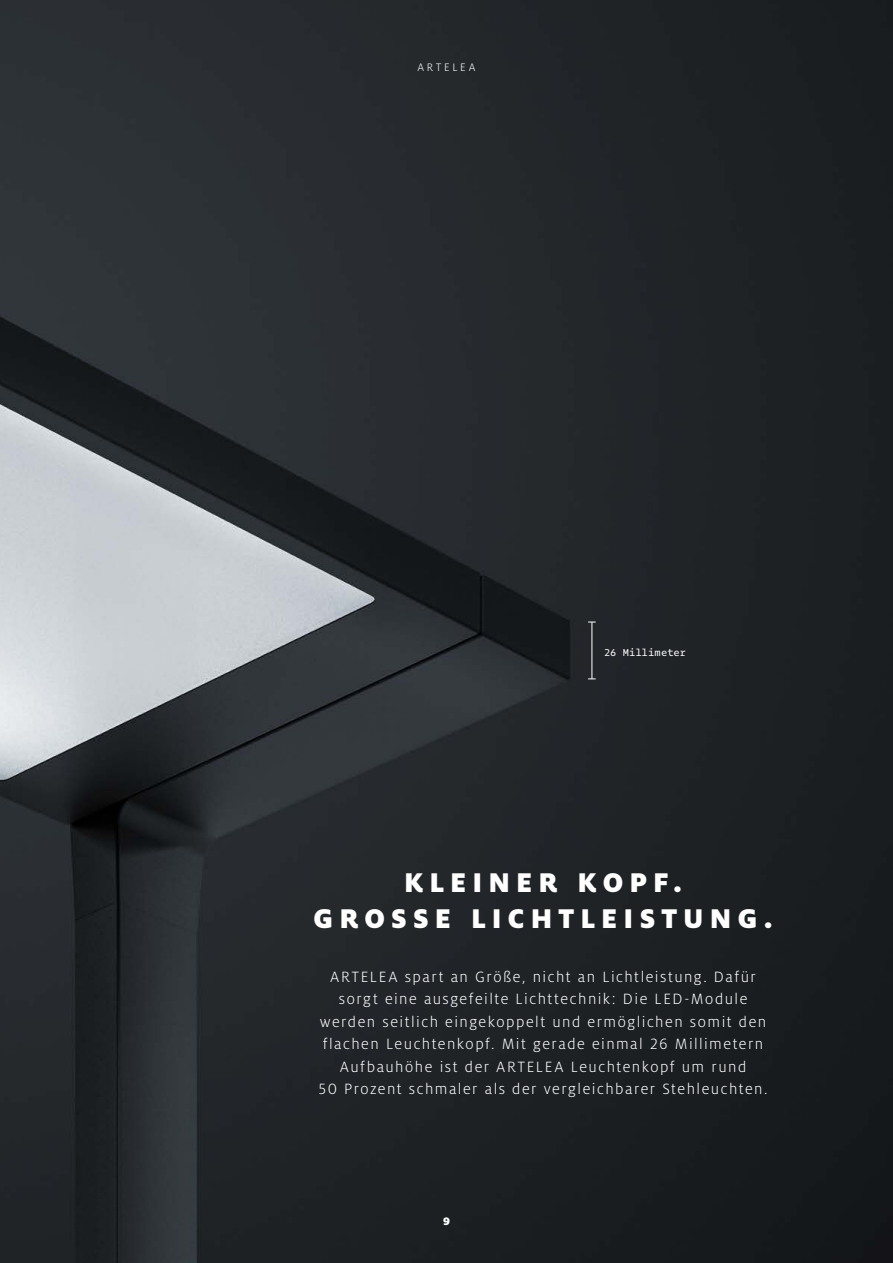
<style>
.page{position:relative;width:893px;height:1263px;background:#fff}
.page>*{position:absolute;margin:0;border:0;box-sizing:border-box;transform-origin:0 0}
.t1{font:900 30px/36px "Milo Pro";letter-spacing:.205em;color:#fff;text-align:center}
.t2{font:300 16.5px/22.5px "Milo Pro";letter-spacing:.09em;color:#fff;text-align:center}
.t3{font:300 12px "Milo Pro";letter-spacing:.225em;color:#fff}
.t4{font:900 12px "Milo Pro";color:#fff}
.t5{font:10.5px "Odisseia";color:#fff}
</style>
<div class="page">
<img style="left:0;top:0;width:893px;height:1263px">
<hr style="left:592px;top:622px;width:1px;height:57px;background:#fff">
<p class="t3" style="left:418px;top:61px;width:59px">ARTELEA</p>
<p class="t5" style="left:604px;top:645px;width:83px">26 Millimeter</p>
<h1 class="t1" style="left:313px;top:864px;width:461px">KLEINER KOPF.<br>GROSSE LICHTLEISTUNG.</h1>
<p class="t2" style="left:318px;top:965px;width:451px">ARTELEA spart an Größe, nicht an Lichtleistung. Dafür sorgt eine ausgefeilte Lichttechnik: Die LED-Module werden seitlich eingekoppelt und ermöglichen somit den flachen Leuchtenkopf. Mit gerade einmal 26 Millimetern Aufbauhöhe ist der ARTELEA Leuchtenkopf um rund<br>50 Prozent schmaler als der vergleichbarer Stehleuchten.</p>
<p class="t4" style="left:443px;top:1214px;width:8px">9</p>
</div>
